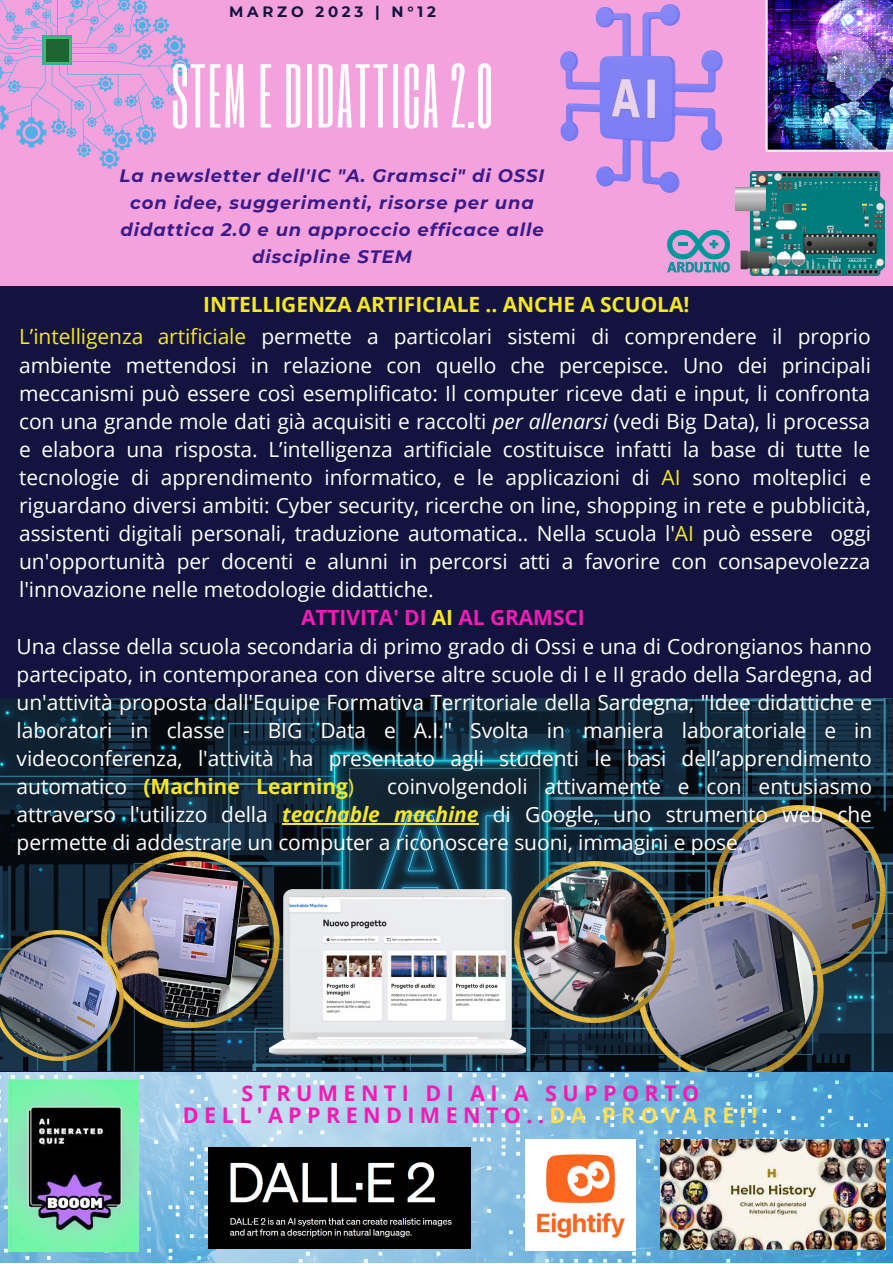
<style>
.page{position:relative;width:893px;height:1264px;background:#fff}
.page>*{position:absolute;margin:0;border:0;box-sizing:border-box;transform-origin:0 0}
.t1{font:75px "Six Caps";letter-spacing:.02em;color:#fff}
.t2{font:700 21.6px/22.5px "Open Sans";letter-spacing:.25em;color:#f11cb5;text-align:center}
.t3{font:21px/28px "Open Sans";letter-spacing:-.005em;color:#fff;text-align:justify}
.t4{font:700 21px "Open Sans";letter-spacing:-.005em;color:#f6e724}
.t5{font:700 21px "Open Sans";letter-spacing:-.005em;color:#f11cb5}
.t6{font:italic 700 18px/27px "Montserrat";letter-spacing:.05em;color:#3b1b88;text-align:center}
.t7{font:700 15px "Montserrat";letter-spacing:.25em;color:#12133e}
.s1{color:#f6e724}
.s2{font-style:italic}
.s3{font-weight:700;color:#f6e724}
.s4{font-weight:700;font-style:italic;color:#f6e724}
.s5{color:#ffde59}
</style>
<div class="page">
<div style="left:0;top:0;width:892px;height:1262px;background:#12133e"></div>
<div style="left:0;top:0;width:892px;height:285px;background:#f4a2dd"></div>
<svg style="left:0;top:0;width:190px;height:168px"></svg>
<img style="left:765px;top:0;width:127px;height:152px">
<img style="left:0;top:698px;width:892px;height:372px">
<img style="left:101px;top:851px;width:178px;height:176px">
<img style="left:0;top:930px;width:123px;height:130px">
<img style="left:270px;top:890px;width:255px;height:165px">
<img style="left:713px;top:805px;width:172px;height:169px">
<img style="left:637px;top:896px;width:186px;height:176px">
<img style="left:0;top:1072px;width:892px;height:190px">
<img style="left:9px;top:1079px;width:129px;height:172px">
<img style="left:525px;top:1139px;width:110px;height:110px">
<img style="left:660px;top:1139px;width:225px;height:110px">
<img style="left:560px;top:4px;width:162px;height:188px">
<img style="left:735px;top:171px;width:149px;height:105px">
<svg style="left:667px;top:230px;width:63px;height:42px"></svg>
<img style="left:514px;top:861px;width:160px;height:161px">
<img style="left:208px;top:1147px;width:262px;height:101px">
<hr style="left:282px;top:823px;width:196px;height:1px;background:#f6e724">
<p class="t7" style="left:229px;top:3px;width:208px">MARZO 2023 | N°12</p>
<p class="t1" style="left:172px;top:45px;width:322px">STEM E DIDATTICA 2.0</p>
<p class="t6" style="left:120px;top:162px;width:426px">La newsletter dell'IC "A. Gramsci" di OSSI con idee, suggerimenti, risorse per una didattica 2.0 e un approccio efficace alle discipline STEM</p>
<p class="t4" style="left:203px;top:289px;width:487px">INTELLIGENZA ARTIFICIALE .. ANCHE A SCUOLA!</p>
<p class="t3" style="left:19px;top:322px;width:853px"><span class="s1">L’intelligenza artificiale</span> permette a particolari sistemi di comprendere il proprio ambiente mettendosi in relazione con quello che percepisce. Uno dei principali meccanismi può essere così esemplificato: Il computer riceve dati e input, li confronta con una grande mole dati già acquisiti e raccolti <span class="s2">per allenarsi</span> (vedi Big Data), li processa e elabora una risposta. L’intelligenza artificiale costituisce infatti la base di tutte le tecnologie di apprendimento informatico, e le applicazioni di <span class="s1">AI</span> sono molteplici e riguardano diversi ambiti: Cyber security, ricerche on line, shopping in rete e pubblicità, assistenti digitali personali, traduzione automatica.. Nella scuola l'<span class="s1">AI</span> può essere oggi un'opportunità per docenti e alunni in percorsi atti a favorire con consapevolezza l'innovazione nelle metodologie didattiche.</p>
<p class="t5" style="left:301px;top:603px;width:285px">ATTIVITA' DI <span class="s1">AI</span> AL GRAMSCI</p>
<p class="t3" style="left:17px;top:631px;width:857px">Una classe della scuola secondaria di primo grado di Ossi e una di Codrongianos hanno partecipato, in contemporanea con diverse altre scuole di I e II grado della Sardegna, ad un'attività proposta dall'Equipe Formativa Territoriale della Sardegna, "Idee didattiche e laboratori in classe - BIG Data e A.I." Svolta in maniera laboratoriale e in videoconferenza, l'attività ha presentato agli studenti le basi dell’apprendimento automatico <span class="s3">(Machine Learning</span><span class="s1">)</span></p>
<p class="t3" style="left:17px;top:772px;width:856px;text-indent:370px">coinvolgendoli attivamente e con entusiasmo attraverso l'utilizzo della <span class="s4">teachable machine</span> di Google, uno strumento web che permette di addestrare un computer a riconoscere suoni, immagini e pose.</p>
<p class="t2" style="left:183px;top:1081px;width:576px">STRUMENTI DI AI A SUPPORTO<br>DELL'APPRENDIMENTO..<span class="s5">DA PROVARE!!</span></p>
</div>
